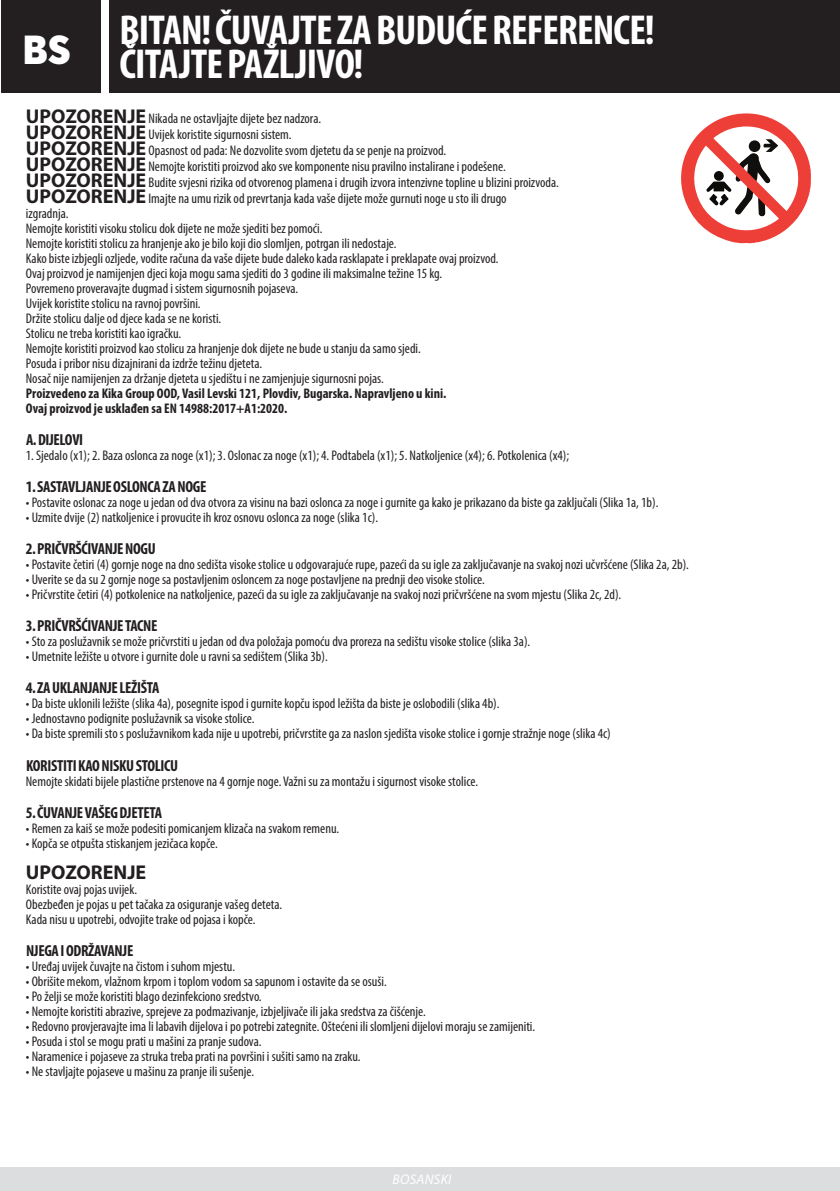
<style>
.page{position:relative;width:840px;height:1191px;background:#fff}
.page>*{position:absolute;margin:0;border:0;box-sizing:border-box;transform-origin:0 0}
.t1{font:700 condensed 42px "Myriad Pro";letter-spacing:-.02em;color:#fff}
.t2{font:900 40px "Averta PE";color:#fff}
.t3{font:700 20px "Myriad Pro";color:#231f20}
.t4{font:700 condensed 16px "Myriad Pro";letter-spacing:-.02em;color:#231f20}
.t5{font:condensed 14px "Myriad Pro";color:#231f20}
.t6{font:700 condensed 14px "Myriad Pro";color:#231f20}
.t7{font:italic 14px "Myriad Pro";letter-spacing:.02em;color:#fff}
.s1{font-weight:700;font-stretch:normal;font-size:20px}
</style>
<div class="page">
<div style="left:239px;top:0;width:600px;height:93px;background:#231f20"></div>
<div style="left:142px;top:1167px;width:697px;height:24px;background:#dcdddf"></div>
<div style="left:109px;top:0;width:668px;height:93px;background:#231f20"></div>
<div style="left:1px;top:0;width:100px;height:93px;background:#231f20"></div>
<div style="left:0;top:1167px;width:777px;height:24px;background:#dcdddf"></div>
<svg style="left:681px;top:113px;width:130px;height:130px"></svg>
<p class="t2" style="left:23px;top:22px;width:49px">BS</p>
<p class="t1" style="left:119px;top:4px;width:536px">BITAN! ČUVAJTE ZA BUDUĆE REFERENCE!</p>
<p class="t1" style="left:119px;top:38px;width:245px">ČITAJTE PAŽLJIVO!</p>
<p class="t5" style="left:26px;top:110px;width:296px"><span class="s1">UPOZORENJE</span> Nikada ne ostavljajte dijete bez nadzora.</p>
<p class="t5" style="left:26px;top:126px;width:267px"><span class="s1">UPOZORENJE</span> Uvijek koristite sigurnosni sistem.</p>
<p class="t5" style="left:26px;top:142px;width:422px"><span class="s1">UPOZORENJE</span> Opasnost od pada: Ne dozvolite svom djetetu da se penje na proizvod.</p>
<p class="t5" style="left:26px;top:158px;width:481px"><span class="s1">UPOZORENJE</span> Nemojte koristiti proizvod ako sve komponente nisu pravilno instalirane i podešene.</p>
<p class="t5" style="left:26px;top:174px;width:534px"><span class="s1">UPOZORENJE</span> Budite svjesni rizika od otvorenog plamena i drugih izvora intenzivne topline u blizini proizvoda.</p>
<p class="t5" style="left:26px;top:190px;width:482px"><span class="s1">UPOZORENJE</span> Imajte na umu rizik od prevrtanja kada vaše dijete može gurnuti noge u sto ili drugo</p>
<p class="t5" style="left:26px;top:205px;width:44px">izgradnja.</p>
<p class="t5" style="left:26px;top:220px;width:298px">Nemojte koristiti visoku stolicu dok dijete ne može sjediti bez pomoći.</p>
<p class="t5" style="left:26px;top:235px;width:372px">Nemojte koristiti stolicu za hranjenje ako je bilo koji dio slomljen, potrgan ili nedostaje.</p>
<p class="t5" style="left:26px;top:250px;width:474px">Kako biste izbjegli ozljede, vodite računa da vaše dijete bude daleko kada rasklapate i preklapate ovaj proizvod.</p>
<p class="t5" style="left:26px;top:265px;width:417px">Ovaj proizvod je namijenjen djeci koja mogu sama sjediti do 3 godine ili maksimalne težine 15 kg.</p>
<p class="t5" style="left:26px;top:280px;width:274px">Povremeno proveravajte dugmad i sistem sigurnosnih pojaseva.</p>
<p class="t5" style="left:26px;top:295px;width:176px">Uvijek koristite stolicu na ravnoj površini.</p>
<p class="t5" style="left:26px;top:310px;width:197px">Držite stolicu dalje od djece kada se ne koristi.</p>
<p class="t5" style="left:26px;top:325px;width:157px">Stolicu ne treba koristiti kao igračku.</p>
<p class="t5" style="left:26px;top:340px;width:396px">Nemojte koristiti proizvod kao stolicu za hranjenje dok dijete ne bude u stanju da samo sjedi.</p>
<p class="t5" style="left:26px;top:355px;width:238px">Posuda i pribor nisu dizajnirani da izdrže težinu djeteta.</p>
<p class="t5" style="left:26px;top:370px;width:359px">Nosač nije namijenjen za držanje djeteta u sjedištu i ne zamjenjuje sigurnosni pojas.</p>
<p class="t6" style="left:26px;top:385px;width:422px">Proizvedeno za Kika Group OOD, Vasil Levski 121, Plovdiv, Bugarska. Napravljeno u kini.</p>
<p class="t6" style="left:26px;top:400px;width:263px">Ovaj proizvod je usklađen sa EN 14988:2017+A1:2020.</p>
<p class="t4" style="left:26px;top:430px;width:59px">A. DIJELOVI</p>
<p class="t5" style="left:26px;top:447px;width:544px">1. Sjedalo (x1); 2. Baza oslonca za noge (x1); 3. Oslonac za noge (x1); 4. Podtabela (x1); 5. Natkoljenice (x4); 6. Potkolenica (x4);</p>
<p class="t4" style="left:26px;top:477px;width:182px">1. SASTAVLJANJE OSLONCA ZA NOGE</p>
<p class="t5" style="left:26px;top:494px;width:633px">• Postavite oslonac za noge u jedan od dva otvora za visinu na bazi oslonca za noge i gurnite ga kako je prikazano da biste ga zaključali (Slika 1a, 1b).</p>
<p class="t5" style="left:26px;top:509px;width:353px">• Uzmite dvije (2) natkoljenice i provucite ih kroz osnovu oslonca za noge (slika 1c).</p>
<p class="t4" style="left:26px;top:539px;width:131px">2. PRIČVRŠĆIVANJE NOGU</p>
<p class="t5" style="left:26px;top:556px;width:664px">• Postavite četiri (4) gornje noge na dno sedišta visoke stolice u odgovarajuće rupe, pazeći da su igle za zaključavanje na svakoj nozi učvršćene (Slika 2a, 2b).</p>
<p class="t5" style="left:26px;top:571px;width:460px">• Uverite se da su 2 gornje noge sa postavljenim osloncem za noge postavljene na prednji deo visoke stolice.</p>
<p class="t5" style="left:26px;top:586px;width:596px">• Pričvrstite četiri (4) potkolenice na natkoljenice, pazeći da su igle za zaključavanje na svakoj nozi pričvršćene na svom mjestu (Slika 2c, 2d).</p>
<p class="t4" style="left:26px;top:616px;width:133px">3. PRIČVRŠĆIVANJE TACNE</p>
<p class="t5" style="left:26px;top:633px;width:505px">• Sto za poslužavnik se može pričvrstiti u jedan od dva položaja pomoću dva proreza na sedištu visoke stolice (slika 3a).</p>
<p class="t5" style="left:26px;top:648px;width:303px">• Umetnite ležište u otvore i gurnite dole u ravni sa sedištem (Slika 3b).</p>
<p class="t4" style="left:26px;top:678px;width:135px">4. ZA UKLANJANJE LEŽIŠTA</p>
<p class="t5" style="left:26px;top:695px;width:475px">• Da biste uklonili ležište (slika 4a), posegnite ispod i gurnite kopču ispod ležišta da biste je oslobodili (slika 4b).</p>
<p class="t5" style="left:26px;top:710px;width:230px">• Jednostavno podignite poslužavnik sa visoke stolice.</p>
<p class="t5" style="left:26px;top:725px;width:586px">• Da biste spremili sto s poslužavnikom kada nije u upotrebi, pričvrstite ga za naslon sjedišta visoke stolice i gornje stražnje noge (slika 4c)</p>
<p class="t4" style="left:26px;top:755px;width:154px">KORISTITI KAO NISKU STOLICU</p>
<p class="t5" style="left:26px;top:772px;width:453px">Nemojte skidati bijele plastične prstenove na 4 gornje noge. Važni su za montažu i sigurnost visoke stolice.</p>
<p class="t4" style="left:26px;top:802px;width:138px">5. ČUVANJE VAŠEG DJETETA</p>
<p class="t5" style="left:26px;top:819px;width:315px">• Remen za kaiš se može podesiti pomicanjem klizača na svakom remenu.</p>
<p class="t5" style="left:26px;top:834px;width:193px">• Kopča se otpušta stiskanjem jezičaca kopče.</p>
<p class="t3" style="left:26px;top:860px;width:122px">UPOZORENJE</p>
<p class="t5" style="left:26px;top:880px;width:113px">Koristite ovaj pojas uvijek.</p>
<p class="t5" style="left:26px;top:895px;width:258px">Obezbeđen je pojas u pet tačaka za osiguranje vašeg deteta.</p>
<p class="t5" style="left:26px;top:910px;width:231px">Kada nisu u upotrebi, odvojite trake od pojasa i kopče.</p>
<p class="t4" style="left:26px;top:940px;width:109px">NJEGA I ODRŽAVANJE</p>
<p class="t5" style="left:26px;top:957px;width:211px">• Uređaj uvijek čuvajte na čistom i suhom mjestu.</p>
<p class="t5" style="left:26px;top:972px;width:362px">• Obrišite mekom, vlažnom krpom i toplom vodom sa sapunom i ostavite da se osuši.</p>
<p class="t5" style="left:26px;top:987px;width:237px">• Po želji se može koristiti blago dezinfekciono sredstvo.</p>
<p class="t5" style="left:26px;top:1002px;width:401px">• Nemojte koristiti abrazive, sprejeve za podmazivanje, izbjeljivače ili jaka sredstva za čišćenje.</p>
<p class="t5" style="left:26px;top:1017px;width:510px">• Redovno provjeravajte ima li labavih dijelova i po potrebi zategnite. Oštećeni ili slomljeni dijelovi moraju se zamijeniti.</p>
<p class="t5" style="left:26px;top:1032px;width:237px">• Posuda i stol se mogu prati u mašini za pranje sudova.</p>
<p class="t5" style="left:26px;top:1047px;width:336px">• Naramenice i pojaseve za struka treba prati na površini i sušiti samo na zraku.</p>
<p class="t5" style="left:26px;top:1062px;width:230px">• Ne stavljajte pojaseve u mašinu za pranje ili sušenje.</p>
<p class="t7" style="left:392px;top:1170px;width:60px">BOSANSKI</p>
</div>
